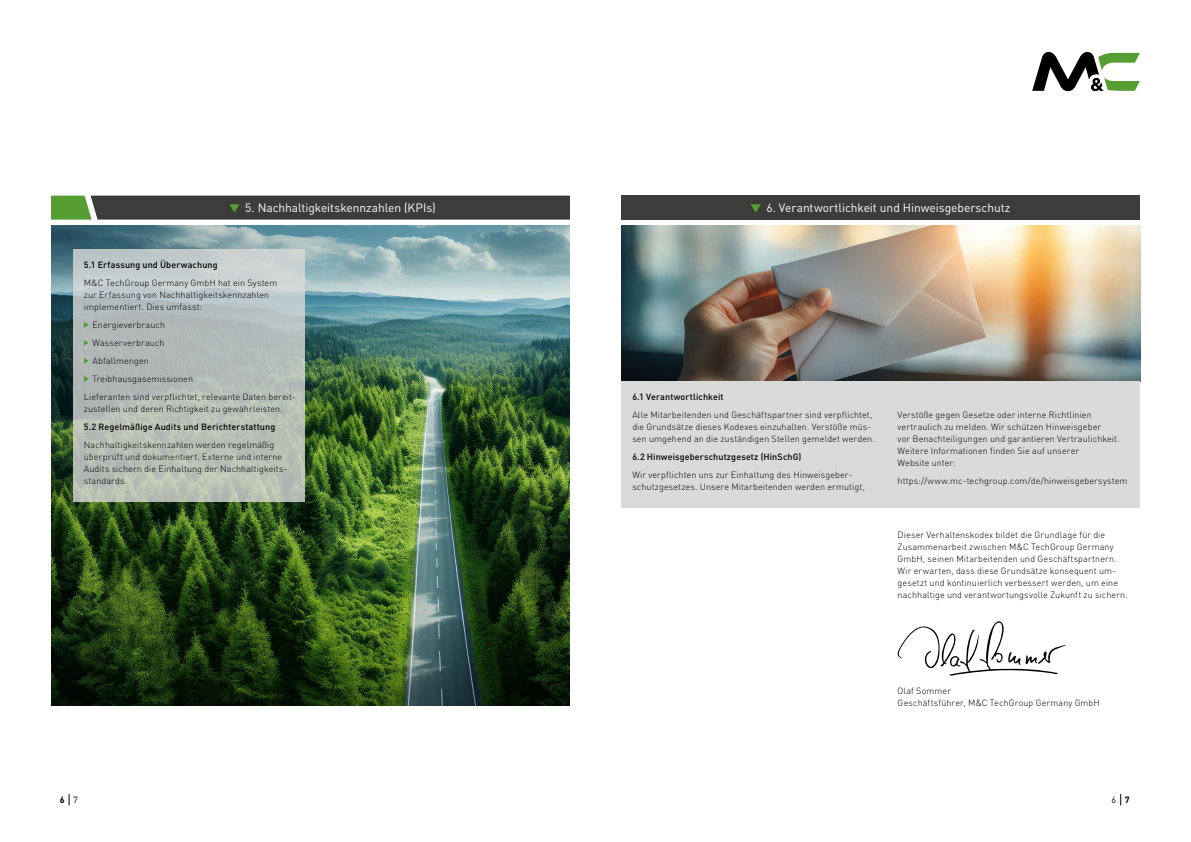
<style>
.page{position:relative;width:1191px;height:842px;background:#fff}
.page>*{position:absolute;margin:0;border:0;box-sizing:border-box;transform-origin:0 0}
.t1{font:12px "DIN Pro";letter-spacing:-.005em;color:#fff}
.t2{font:300 9px/12px "DIN Pro";letter-spacing:.01em;color:#000}
.t3{font:500 9px "DIN Pro";letter-spacing:.01em;color:#000}
.t4{font:700 9px "DIN Pro";color:#000}
.t5{font:9px "DIN Pro";color:#000}
.s1{font-weight:400}
.s2{font-weight:700}
</style>
<div class="page">
<svg style="left:1032px;top:52px;width:108px;height:39px"></svg>
<img style="left:621px;top:226px;width:519px;height:156px">
<div style="left:621px;top:382px;width:519px;height:126px;background:#dadada"></div>
<div style="left:621px;top:196px;width:519px;height:24px;background:#3c3c3b"></div>
<svg style="left:751px;top:204px;width:9px;height:8px"></svg>
<svg style="left:897px;top:621px;width:168px;height:55px"></svg>
<img style="left:51px;top:226px;width:519px;height:479px">
<svg style="left:73px;top:250px;width:232px;height:252px;background:#b9c0bc"></svg>
<svg style="left:84px;top:322px;width:5px;height:6px"></svg>
<svg style="left:84px;top:340px;width:5px;height:6px"></svg>
<svg style="left:84px;top:358px;width:5px;height:6px"></svg>
<svg style="left:84px;top:376px;width:5px;height:6px"></svg>
<svg style="left:51px;top:196px;width:519px;height:24px;background:#43483f"></svg>
<h1 class="t1" style="left:245px;top:199px;width:192px">5. Nachhaltigkeitskennzahlen (KPIs)</h1>
<p class="t3" style="left:84px;top:257px;width:135px">5.1 Erfassung und Überwachung</p>
<p class="t2" style="left:84px;top:276px;width:195px">M&amp;C TechGroup Germany GmbH hat ein System zur Erfassung von Nachhaltigkeitskennzahlen implementiert. Dies umfasst:</p>
<p class="t2" style="left:92px;top:318px;width:74px">Energieverbrauch</p>
<p class="t2" style="left:92px;top:336px;width:74px">Wasserverbrauch</p>
<p class="t2" style="left:92px;top:354px;width:58px">Abfallmengen</p>
<p class="t2" style="left:92px;top:372px;width:102px">Treibhausgasemissionen</p>
<p class="t2" style="left:84px;top:390px;width:213px">Lieferanten sind verpflichtet, relevante Daten bereit-</p>
<p class="t2" style="left:84px;top:402px;width:200px">zustellen und deren Richtigkeit zu gewährleisten.</p>
<p class="t3" style="left:84px;top:419px;width:193px">5.2 Regelmäßige Audits und Berichterstattung</p>
<p class="t2" style="left:84px;top:438px;width:205px">Nachhaltigkeitskennzahlen werden regelmäßig überprüft und dokumentiert. Externe und interne Audits sichern die Einhaltung der Nachhaltigkeits&shy;standards.</p>
<h1 class="t1" style="left:766px;top:199px;width:245px">6. Verantwortlichkeit und Hinweisgeberschutz</h1>
<p class="t3" style="left:632px;top:389px;width:93px">6.1 Verantwortlichkeit</p>
<p class="t2" style="left:632px;top:408px;width:244px">Alle Mitarbeitenden und Geschäftspartner sind verpflichtet, die Grundsätze dieses Kodexes einzuhalten. Verstöße müs&shy;sen umgehend an die zuständigen Stellen gemeldet werden.</p>
<p class="t3" style="left:632px;top:449px;width:170px">6.2 Hinweisgeberschutzgesetz (HinSchG)</p>
<p class="t2" style="left:632px;top:468px;width:234px">Wir verpflichten uns zur Einhaltung des Hinweisgeber&shy;schutzgesetzes. Unsere Mitarbeitenden werden ermutigt,</p>
<p class="t2" style="left:897px;top:408px;width:223px">Verstöße gegen Gesetze oder interne Richtlinien vertraulich zu melden. Wir schützen Hinweisgeber<br>vor Benachteiligungen und garantieren Vertraulichkeit.<br>Weitere Informationen finden Sie auf unserer<br>Website unter:</p>
<p class="t2" style="left:897px;top:474px;width:231px">https://www.mc-techgroup.com/de/hinweisgebersystem</p>
<p class="t2" style="left:897px;top:528px;width:232px">Dieser Verhaltenskodex bildet die Grundlage für die Zusammenarbeit zwischen M&amp;C TechGroup Germany GmbH, seinen Mitarbeitenden und Geschäftspartnern.<br>Wir erwarten, dass diese Grundsätze konsequent um&shy;gesetzt und kontinuierlich verbessert werden, um eine nachhaltige und verantwortungsvolle Zukunft zu sichern.</p>
<p class="t2" style="left:897px;top:684px;width:204px">Olaf Sommer<br>Geschäftsführer, M&amp;C TechGroup Germany GmbH</p>
<p class="t4" style="left:60px;top:793px;width:20px">6 <span class="s1">7</span></p>
<p class="t5" style="left:1111px;top:793px;width:20px">6 <span class="s2">7</span></p>
</div>
